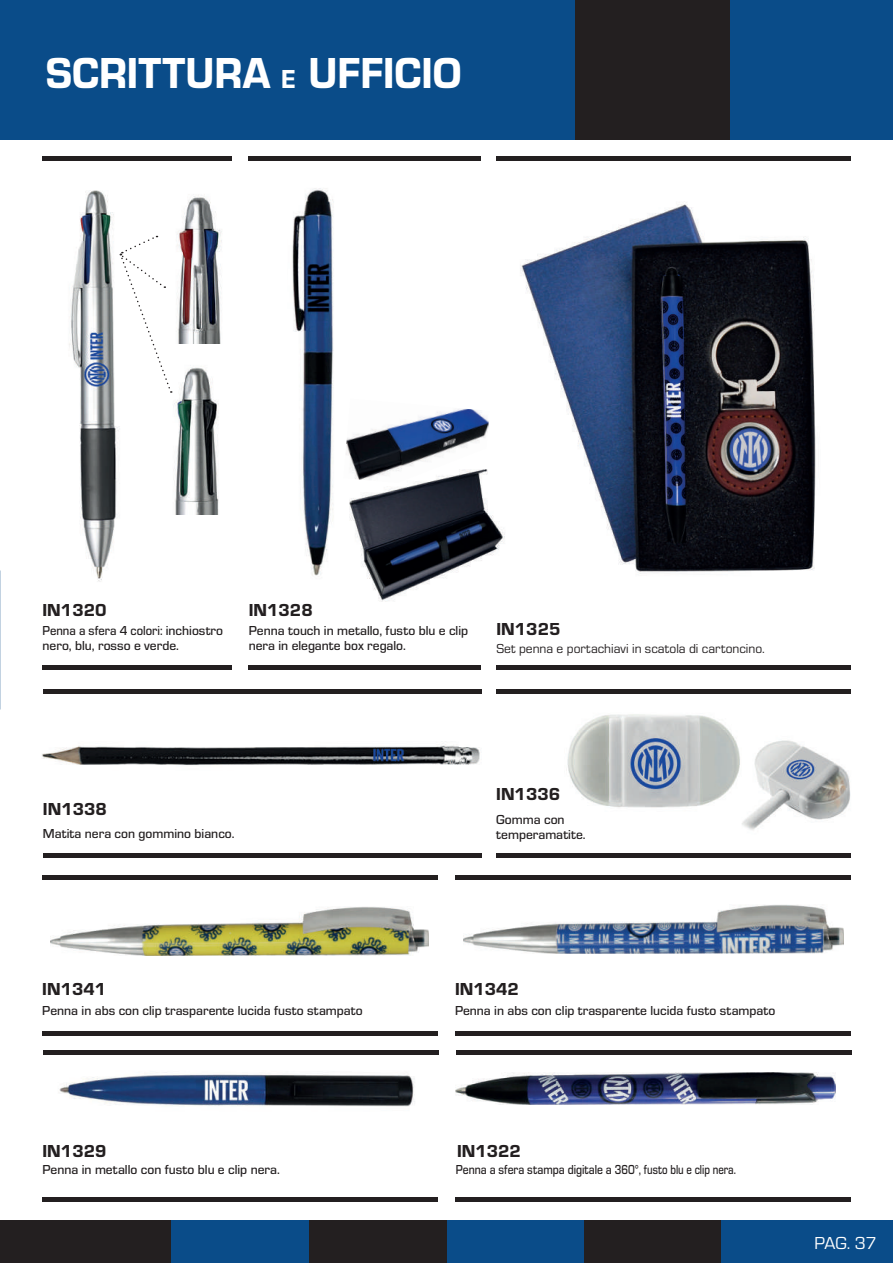
<style>
.page{position:relative;width:893px;height:1263px;background:#fff}
.page>*{position:absolute;margin:0;border:0;box-sizing:border-box;transform-origin:0 0}
.t1{font:45px "Eurostile Hea";color:#fff;scale:.95 1}
.t2{font:18px "Eurostile Hea";color:#231f20}
.t3{font:18px "Eurostile";color:#fff}
.t4{font:500 13.5px/15px "Eurostile";color:#231f20}
.t5{font:500 13.5px/15px "Eurostile";color:#231f20;scale:.93 1}
.t6{font:500 13.5px "Eurostile";color:#231f20;scale:.86 1}
.t7{font:13.5px "Eurostile";color:#231f20}
.s1{font-size:27px}
</style>
<div class="page">
<div style="left:730px;top:0;width:163px;height:139px;background:#0a4c89"></div>
<div style="left:0;top:0;width:575px;height:139px;background:#0a4c89"></div>
<div style="left:575px;top:0;width:155px;height:139px;background:#231f20"></div>
<div style="left:446px;top:1220px;width:138px;height:43px;background:#0a4c89"></div>
<div style="left:309px;top:1220px;width:137px;height:43px;background:#231f20"></div>
<div style="left:0;top:1220px;width:171px;height:43px;background:#231f20"></div>
<div style="left:584px;top:1220px;width:137px;height:43px;background:#231f20"></div>
<div style="left:171px;top:1220px;width:138px;height:43px;background:#0a4c89"></div>
<div style="left:721px;top:1220px;width:172px;height:43px;background:#0a4c89"></div>
<img style="left:520px;top:204px;width:296px;height:370px">
<img style="left:566px;top:714px;width:174px;height:94px">
<img style="left:742px;top:740px;width:109px;height:90px">
<img style="left:42px;top:744px;width:438px;height:21px">
<hr style="left:496px;top:689px;width:355px;height:4px;background:#231f20">
<hr style="left:43px;top:689px;width:438px;height:4px;background:#231f20">
<div style="left:496px;top:853px;width:355px;height:5px;background:#231f20"></div>
<div style="left:43px;top:853px;width:438px;height:5px;background:#231f20"></div>
<img style="left:456px;top:1073px;width:380px;height:31px">
<img style="left:69px;top:190px;width:51px;height:392px">
<hr style="left:42px;top:665px;width:190px;height:4px;background:#231f20">
<div style="left:42px;top:156px;width:190px;height:5px;background:#231f20"></div>
<hr style="left:249px;top:665px;width:232px;height:4px;background:#231f20">
<div style="left:249px;top:156px;width:232px;height:5px;background:#231f20"></div>
<img style="left:292px;top:188px;width:58px;height:388px">
<hr style="left:43px;top:1050px;width:396px;height:4px;background:#231f20">
<hr style="left:456px;top:1050px;width:395px;height:4px;background:#231f20">
<div style="left:43px;top:875px;width:395px;height:5px;background:#231f20"></div>
<div style="left:455px;top:875px;width:395px;height:5px;background:#231f20"></div>
<hr style="left:43px;top:1197px;width:395px;height:4px;background:#231f20">
<hr style="left:455px;top:1197px;width:395px;height:4px;background:#231f20">
<img style="left:59px;top:1072px;width:356px;height:35px">
<hr style="left:43px;top:1032px;width:395px;height:4px;background:#231f20">
<hr style="left:455px;top:1032px;width:395px;height:4px;background:#231f20">
<img style="left:51px;top:907px;width:378px;height:48px">
<img style="left:463px;top:905px;width:380px;height:48px">
<div style="left:496px;top:156px;width:354px;height:5px;background:#231f20"></div>
<hr style="left:496px;top:665px;width:354px;height:4px;background:#231f20">
<img style="left:177px;top:195px;width:45px;height:149px">
<img style="left:172px;top:365px;width:47px;height:149px">
<svg style="left:119px;top:236px;width:53px;height:157px"></svg>
<img style="left:350px;top:483px;width:155px;height:119px">
<img style="left:343px;top:399px;width:146px;height:84px">
<h1 class="t1" style="left:46px;top:41px;width:439px">SCRITTURA <span class="s1">E</span> UFFICIO</h1>
<h2 class="t2" style="left:43px;top:597px;width:66px">IN1320</h2>
<p class="t5" style="left:43px;top:623px;width:196px">Penna a sfera 4 colori: inchiostro nero, blu, rosso e verde.</p>
<h2 class="t2" style="left:249px;top:597px;width:66px">IN1328</h2>
<p class="t4" style="left:249px;top:623px;width:221px">Penna touch in metallo, fusto blu e clip nera in elegante box regalo.</p>
<h2 class="t2" style="left:496px;top:616px;width:66px">IN1325</h2>
<p class="t7" style="left:496px;top:639px;width:270px">Set penna e portachiavi in scatola di cartoncino.</p>
<h2 class="t2" style="left:43px;top:796px;width:66px">IN1338</h2>
<p class="t4" style="left:43px;top:825px;width:193px">Matita nera con gommino bianco.</p>
<h2 class="t2" style="left:496px;top:782px;width:66px">IN1336</h2>
<p class="t4" style="left:496px;top:812px;width:91px">Gomma con temperamatite.</p>
<h2 class="t2" style="left:42px;top:977px;width:66px">IN1341</h2>
<p class="t4" style="left:42px;top:1003px;width:322px">Penna in abs con clip trasparente lucida fusto stampato</p>
<h2 class="t2" style="left:43px;top:1138px;width:66px">IN1329</h2>
<p class="t4" style="left:43px;top:1161px;width:239px">Penna in metallo con fusto blu e clip nera.</p>
<h2 class="t2" style="left:455px;top:977px;width:66px">IN1342</h2>
<p class="t4" style="left:455px;top:1003px;width:322px">Penna in abs con clip trasparente lucida fusto stampato</p>
<h2 class="t2" style="left:457px;top:1138px;width:66px">IN1322</h2>
<p class="t6" style="left:456px;top:1160px;width:327px">Penna a sfera stampa digitale a 360°, fusto blu e clip nera.</p>
<h2 class="t3" style="left:814px;top:1230px;width:64px">PAG. 37</h2>
</div>
